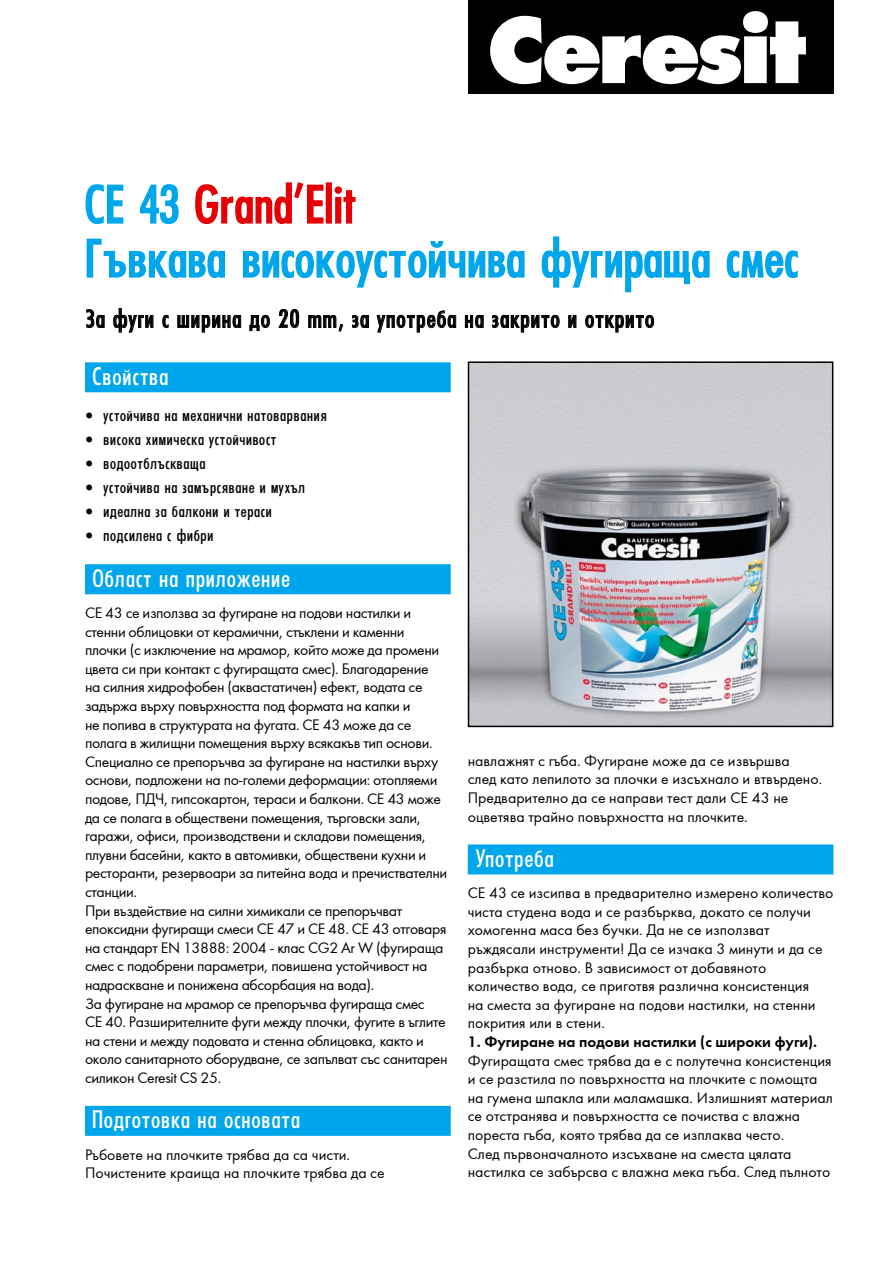
<style>
.page{position:relative;width:893px;height:1263px;background:#fff}
.page>*{position:absolute;margin:0;border:0;box-sizing:border-box;transform-origin:0 0}
.t1{font:57px/54px "Futura Condensed Plain";letter-spacing:.02em;color:#00a6eb}
.t2{font:27px "Futura Condenced Normal BT";color:#fff}
.t3{font:27px "Futura Condenced Normal BT";letter-spacing:.01em;color:#000}
.t4{font:18px/24px "Futura Condenced Normal BT";color:#000}
.t5{font:15.75px/18.6px "Futura Book C";letter-spacing:-.025em;color:#000}
.t6{font:15.75px/18.6px "Futura Book C";color:#000}
.t7{font:15.75px "Futura Demi C";color:#000}
.s1{color:#e60004}
</style>
<div class="page">
<div style="left:468px;top:0;width:365px;height:94px;background:#000"></div>
<svg style="left:490px;top:11px;width:316px;height:73px"></svg>
<div style="left:85px;top:362px;width:366px;height:30px;background:#00a6eb"></div>
<div style="left:85px;top:564px;width:366px;height:30px;background:#00a6eb"></div>
<div style="left:85px;top:1106px;width:366px;height:30px;background:#00a6eb"></div>
<img style="left:471px;top:364px;width:359px;height:360px">
<div style="left:468px;top:361px;width:365px;height:366px;border:2px solid #000"></div>
<svg style="left:85px;top:184px;width:39px;height:40px"></svg>
<svg style="left:140px;top:184px;width:39px;height:40px"></svg>
<svg style="left:195px;top:182px;width:129px;height:42px"></svg>
<div style="left:326px;top:182px;width:6px;height:42px;border:2px solid #e60004"></div>
<svg style="left:334px;top:186px;width:22px;height:38px"></svg>
<svg style="left:86px;top:238px;width:140px;height:40px"></svg>
<svg style="left:242px;top:241px;width:283px;height:47px"></svg>
<svg style="left:541px;top:236px;width:169px;height:57px"></svg>
<svg style="left:726px;top:250px;width:72px;height:29px"></svg>
<svg style="left:86px;top:309px;width:19px;height:20px"></svg>
<svg style="left:113px;top:308px;width:41px;height:25px"></svg>
<svg style="left:162px;top:315px;width:7px;height:13px"></svg>
<svg style="left:177px;top:314px;width:64px;height:19px"></svg>
<svg style="left:249px;top:314px;width:21px;height:17px"></svg>
<svg style="left:278px;top:309px;width:21px;height:19px"></svg>
<svg style="left:308px;top:315px;width:36px;height:17px"></svg>
<svg style="left:352px;top:314px;width:17px;height:15px"></svg>
<svg style="left:376px;top:310px;width:80px;height:23px"></svg>
<svg style="left:465px;top:314px;width:19px;height:15px"></svg>
<svg style="left:492px;top:314px;width:68px;height:19px"></svg>
<svg style="left:568px;top:315px;width:9px;height:13px"></svg>
<svg style="left:585px;top:314px;width:69px;height:19px"></svg>
<div style="left:468px;top:844px;width:365px;height:30px;background:#00a6eb"></div>
<h1 class="t1" style="left:85px;top:178px;width:714px">CE 43 <span class="s1">Grand’Elit<br></span>Гъвкава високоустойчива фугираща смес</h1>
<h2 class="t3" style="left:85px;top:306px;width:571px">За фуги с ширина до 20 mm, за употреба на закрито и открито</h2>
<h2 class="t2" style="left:91px;top:364px;width:79px">Свойства</h2>
<p class="t4" style="left:103px;top:404px;width:226px">устойчива на механични натоварвания висока химическа устойчивост водоотблъскваща<br>устойчива на замърсяване и мухъл идеална за балкони и тераси подсилена с фибри</p>
<h2 class="t2" style="left:91px;top:565px;width:201px">Област на приложение</h2>
<p class="t5" style="left:85px;top:604px;width:364px">СЕ 43 се използва за фугиране на подови настилки и стенни облицовки от керамични, стъклени и каменни плочки (с изключение на мрамор, който може да промени цвета си при контакт с фугиращата смес). Благодарение на силния хидрофобен (аквастатичен) ефект, водата се задържа върху повърхността под формата на капки и<br>не попива в структурата на фугата. CE 43 може да се полага в жилищни помещения върху всякакъв тип основи.<br>Специално се препоръчва за фугиране на настилки върху основи, подложени на по-големи деформации: отопляеми подове, ПДЧ, гипсокартон, тераси и балкони. СЕ 43 може да се полага в обществени помещения, търговски зали, гаражи, офиси, производствени и складови помещения, плувни басейни, както в автомивки, обществени кухни и ресторанти, резервоари за питейна вода и пречиствателни станции.<br>При въздействие на силни химикали се препоръчват епоксидни фугиращи смеси CE 47 и СЕ 48. СЕ 43 отговаря на стандарт EN 13888: 2004 - клас CG2 Ar W (фугираща смес с подобрени параметри, повишена устойчивост на надраскване и понижена абсорбация на вода).<br>За фугиране на мрамор се препоръчва фугираща смес<br>СЕ 40. Разширителните фуги между плочки, фугите в ъглите на стени и между подовата и стенна облицовка, както и около санитарното оборудване, се запълват със санитарен силикон Ceresit CS 25.</p>
<h2 class="t2" style="left:91px;top:1107px;width:211px">Подготовка на основата</h2>
<p class="t6" style="left:85px;top:1145px;width:301px">Ръбовете на плочките трябва да са чисти.<br>Почистените краища на плочките трябва да се</p>
<p class="t6" style="left:468px;top:751px;width:356px">навлажнят с гъба. Фугиране може да се извършва след като лепилото за плочки е изсъхнало и втвърдено.<br>Предварително да се направи тест дали СЕ 43 не оцветява трайно повърхността на плочките.</p>
<h2 class="t2" style="left:474px;top:846px;width:82px">Употреба</h2>
<p class="t6" style="left:468px;top:884px;width:367px">СЕ 43 се изсипва в предварително измерено количество чиста студена вода и се разбърква, докато се получи хомогенна маса без бучки. Да не се използват ръждясали инструменти! Да се изчака 3 минути и да се разбърка отново. В зависимост от добавяното количество вода, се приготвя различна консистенция<br>на сместа за фугиране на подови настилки, на стенни покрития или в стени.</p>
<p class="t7" style="left:468px;top:1032px;width:351px">1. Фугиране на подови настилки (с широки фуги).</p>
<p class="t6" style="left:468px;top:1051px;width:367px">Фугиращата смес трябва да е с полутечна консистенция и се разстила по повърхността на плочките с помощта на гумена шпакла или маламашка. Излишният материал се отстранява и повърхността се почиства с влажна пореста гъба, която трябва да се изплаква често.<br>След първоначалното изсъхване на сместа цялата настилка се забърсва с влажна мека гъба. След пълното</p>
</div>
